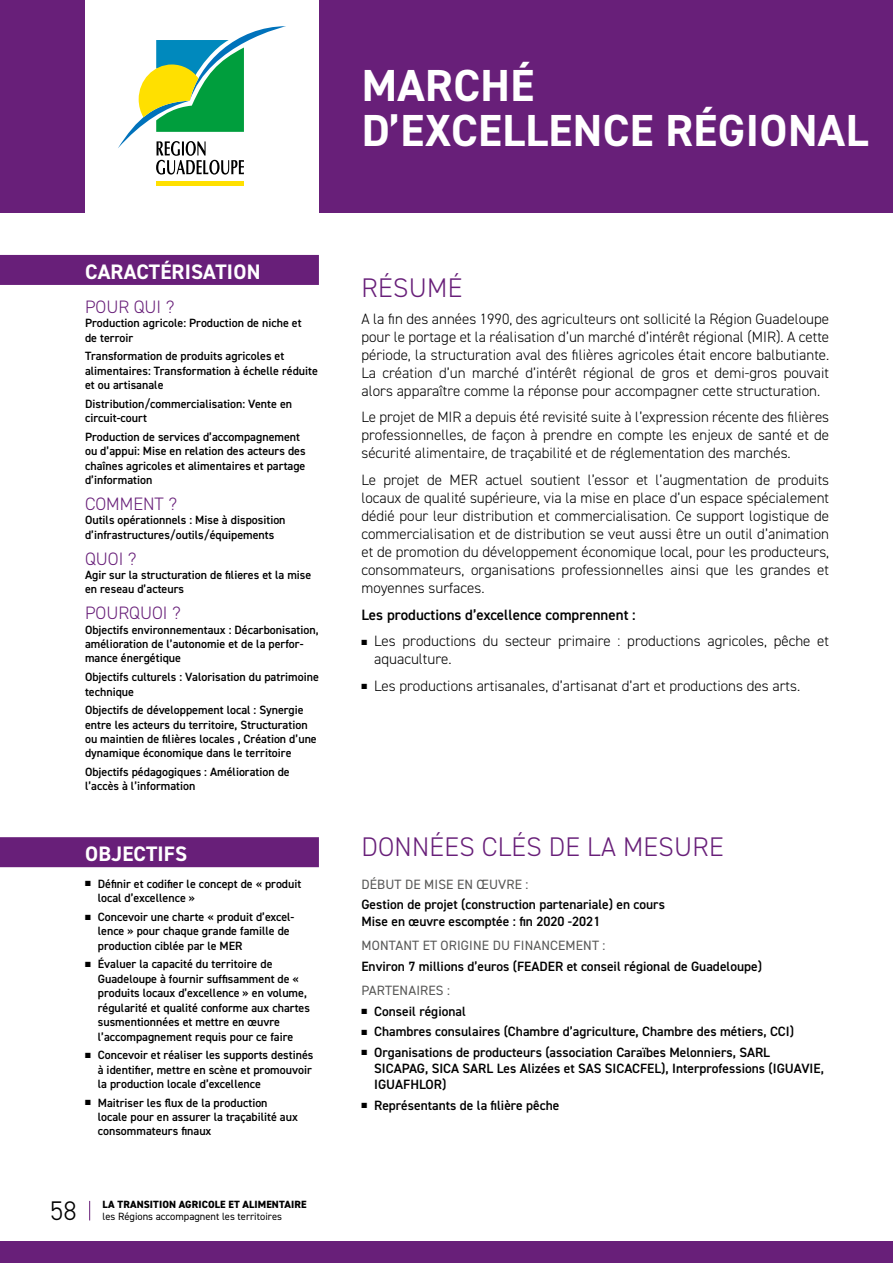
<style>
.page{position:relative;width:893px;height:1263px;background:#fff}
.page>*{position:absolute;margin:0;border:0;box-sizing:border-box;transform-origin:0 0}
.t1{font:700 45px/45px "DIN2014";letter-spacing:.01em;color:#fff}
.t2{font:300 27px "DIN2014";letter-spacing:.01em;color:#681f79}
.t3{font:300 27px "DIN2014";color:#000}
.t4{font:700 21px "DIN2014";letter-spacing:.01em;color:#fff}
.t5{font:300 18px "DIN2014";color:#681f79}
.t6{font:300 15px/18px "DIN2014";color:#000;text-align:justify}
.t7{font:600 15px "DIN2014";color:#000}
.t8{font:600 13.5px/16.2px "DIN2014";color:#000}
.t9{font:13.5px "DIN2014";letter-spacing:.01em;color:#575756}
.t10{font:600 12px/14.4px "DIN2014";color:#000}
.t11{font:10.5px "DIN2014";color:#000}
.t12{font:800 10.5px "DIN2014";letter-spacing:.01em;color:#000}
</style>
<div class="page">
<div style="left:0;top:0;width:893px;height:213px;background:#681f79"></div>
<div style="left:0;top:1242px;width:893px;height:21px;background:#681f79"></div>
<div style="left:85px;top:0;width:234px;height:234px;background:#fff"></div>
<svg style="left:89px;top:1201px;width:1px;height:19px"></svg>
<div style="left:0;top:255px;width:319px;height:30px;background:#681f79"></div>
<div style="left:0;top:837px;width:319px;height:30px;background:#681f79"></div>
<svg style="left:118px;top:26px;width:168px;height:149px"></svg>
<div style="left:156px;top:181px;width:88px;height:5px;background:#ffe000"></div>
<h1 class="t1" style="left:362px;top:63px;width:508px">MARCHÉ<br>D’EXCELLENCE RÉGIONAL</h1>
<h3 class="t4" style="left:85px;top:257px;width:177px">CARACTÉRISATION</h3>
<h3 class="t5" style="left:85px;top:296px;width:91px">POUR QUI ?</h3>
<p class="t10" style="left:85px;top:316px;width:218px">Production agricole: Production de niche et de terroir</p>
<p class="t10" style="left:85px;top:349px;width:234px">Transformation de produits agricoles et alimentaires: Transformation à échelle réduite et ou artisanale</p>
<p class="t10" style="left:85px;top:396px;width:209px">Distribution/commercialisation: Vente en circuit-court</p>
<p class="t10" style="left:85px;top:429px;width:222px">Production de services d’accompagnement ou d’appui: Mise en relation des acteurs des chaînes agricoles et alimentaires et partage d’information</p>
<h3 class="t5" style="left:85px;top:493px;width:94px">COMMENT ?</h3>
<p class="t10" style="left:85px;top:513px;width:202px">Outils opérationnels : Mise à disposition d’infrastructures/outils/équipements</p>
<h3 class="t5" style="left:85px;top:547px;width:53px">QUOI ?</h3>
<p class="t10" style="left:85px;top:567px;width:228px">Agir sur la structuration de filieres et la mise en reseau d’acteurs</p>
<h3 class="t5" style="left:85px;top:602px;width:97px">POURQUOI ?</h3>
<p class="t10" style="left:85px;top:622px;width:235px">Objectifs environnementaux : Décarbonisation, amélioration de l’autonomie et de la perfor&shy;mance énergétique</p>
<p class="t10" style="left:85px;top:669px;width:235px">Objectifs culturels : Valorisation du patrimoine technique</p>
<p class="t10" style="left:85px;top:702px;width:233px">Objectifs de développement local : Synergie entre les acteurs du territoire, Structuration ou maintien de filières locales , Création d’une dynamique économique dans le territoire</p>
<p class="t10" style="left:85px;top:764px;width:206px">Objectifs pédagogiques : Amélioration de l’accès à l’information</p>
<h3 class="t4" style="left:85px;top:840px;width:103px">OBJECTIFS</h3>
<p class="t10" style="left:98px;top:876px;width:205px;text-indent:-13px">■ Définir et codifier le concept de « produit local d’excellence »</p>
<p class="t10" style="left:98px;top:909px;width:198px;text-indent:-13px">■ Concevoir une charte « produit d’excel&shy;lence » pour chaque grande famille de production ciblée par le MER</p>
<p class="t10" style="left:98px;top:957px;width:214px;text-indent:-13px">■ Évaluer la capacité du territoire de Guadeloupe à fournir suffisamment de « produits locaux d’excellence » en volume, régularité et qualité conforme aux chartes susmentionnées et mettre en œuvre l’accompagnement requis pour ce faire</p>
<p class="t10" style="left:98px;top:1047px;width:217px;text-indent:-13px">■ Concevoir et réaliser les supports destinés à identifier, mettre en scène et promouvoir la production locale d’excellence</p>
<p class="t10" style="left:98px;top:1095px;width:202px;text-indent:-13px">■ Maitriser les flux de la production locale pour en assurer la traçabilité aux consommateurs finaux</p>
<h2 class="t3" style="left:50px;top:1195px;width:28px">58</h2>
<p class="t12" style="left:103px;top:1198px;width:205px">LA TRANSITION AGRICOLE ET ALIMENTAIRE</p>
<p class="t11" style="left:103px;top:1210px;width:181px">les Régions accompagnent les territoires</p>
<h2 class="t2" style="left:362px;top:272px;width:102px">RÉSUMÉ</h2>
<p class="t6" style="left:361px;top:310px;width:469px">A la fin des années 1990, des agriculteurs ont sollicité la Région Guadeloupe pour le portage et la réalisation d’un marché d’intérêt régional (MIR). A cette période, la structuration aval des filières agricoles était encore balbutiante.<br>La création d’un marché d’intérêt régional de gros et demi-gros pouvait alors apparaître comme la réponse pour accompagner cette structuration.</p>
<p class="t6" style="left:361px;top:408px;width:469px">Le projet de MIR a depuis été revisité suite à l’expression récente des filières professionnelles, de façon à prendre en compte les enjeux de santé et de sécurité alimentaire, de traçabilité et de réglementation des marchés.</p>
<p class="t6" style="left:361px;top:471px;width:469px">Le projet de MER actuel soutient l’essor et l’augmentation de produits locaux de qualité supérieure, via la mise en place d’un espace spécialement dédié pour leur distribution et commercialisation. Ce support logistique de commercialisation et de distribution se veut aussi être un outil d’animation et de promotion du développement économique local, pour les producteurs, consommateurs, organisations professionnelles ainsi que les grandes et moyennes surfaces.</p>
<p class="t7" style="left:361px;top:604px;width:276px">Les productions d’excellence comprennent :</p>
<p class="t6" style="left:374px;top:632px;width:456px;text-indent:-13px">■ Les productions du secteur primaire : productions agricoles, pêche et aquaculture.</p>
<p class="t6" style="left:361px;top:676px;width:440px">■ Les productions artisanales, d’artisanat d’art et productions des arts.</p>
<h2 class="t2" style="left:362px;top:831px;width:364px">DONNÉES CLÉS DE LA MESURE</h2>
<p class="t9" style="left:361px;top:876px;width:168px">DÉBUT DE MISE EN ŒUVRE :</p>
<p class="t8" style="left:361px;top:896px;width:305px">Gestion de projet (construction partenariale) en cours<br>Mise en œuvre escomptée : fin 2020 -2021</p>
<p class="t9" style="left:361px;top:937px;width:245px">MONTANT ET ORIGINE DU FINANCEMENT :</p>
<p class="t8" style="left:361px;top:958px;width:402px">Environ 7 millions d’euros (FEADER et conseil régional de Guadeloupe)</p>
<p class="t9" style="left:361px;top:982px;width:90px">PARTENAIRES :</p>
<p class="t8" style="left:361px;top:1003px;width:106px">■ Conseil régional</p>
<p class="t8" style="left:361px;top:1023px;width:434px">■ Chambres consulaires (Chambre d’agriculture, Chambre des métiers, CCI)</p>
<p class="t8" style="left:374px;top:1044px;width:451px;text-indent:-13px">■ Organisations de producteurs (association Caraïbes Melonniers, SARL<br>SICAPAG, SICA SARL Les Alizées et SAS SICACFEL), Interprofessions (IGUAVIE,<br>IGUAFHLOR)</p>
<p class="t8" style="left:361px;top:1096px;width:200px">■ Représentants de la filière pêche</p>
</div>
